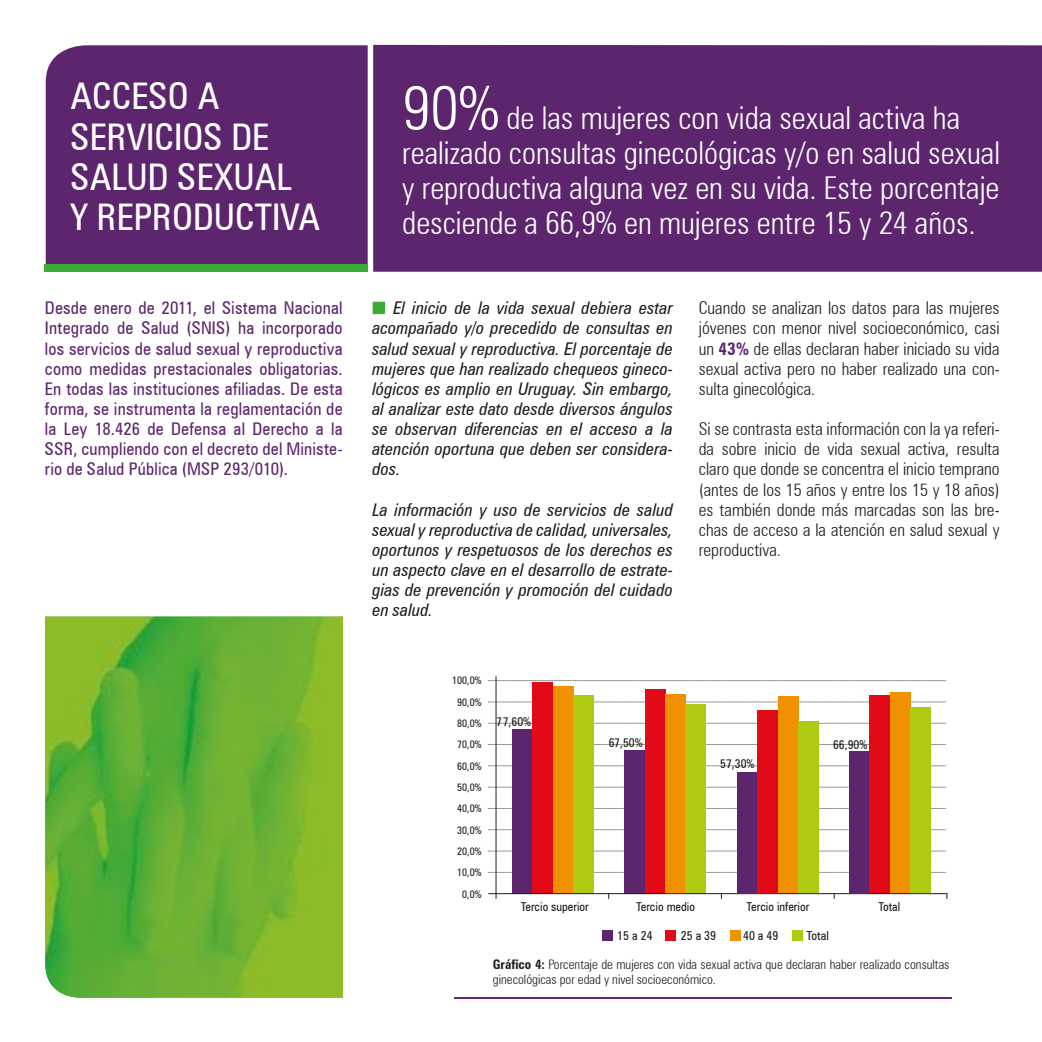
<style>
.page{position:relative;width:1042px;height:1042px;background:#fff}
.page>*{position:absolute;margin:0;border:0;box-sizing:border-box;transform-origin:0 0}
.t1{font:condensed 36.75px/40.2px "Zurich BT";color:#fff}
.t2{font:300 condensed 31.5px/35px "Zurich BT";color:#fff}
.t3{font:italic condensed 17.5px/20.1px "Zurich BT";letter-spacing:.01em;color:#1d1d1c;text-align:justify}
.t4{font:300 condensed 17.5px/20.1px "Zurich BT";color:#1d1d1c;text-align:justify}
.t5{font:condensed 17.5px/20.1px "Zurich BT";letter-spacing:.01em;color:#5e256f;text-align:justify}
.t6{font:300 condensed 13.12px/14px "Zurich BT";color:#1d1d1c}
.t7{font:condensed 12.42px "Zurich BT";color:#1d1d1c}
.t8{font:condensed 12.25px "Zurich BT";color:#1d1d1c}
.t9{font:condensed 10.5px/21.3px "Zurich BT";color:#1d1d1c;text-align:right}
.s1{font-size:61.25px}
.s2{font-weight:700;color:#5e256f}
.s3{font-weight:700}
</style>
<div class="page">
<img style="left:45px;top:616px;width:298px;height:381px">
<div style="left:373px;top:45px;width:669px;height:227px;background:#5e256f"></div>
<div style="left:46px;top:45px;width:322px;height:219px;background:#5e256f"></div>
<svg style="left:373px;top:302px;width:12px;height:12px"></svg>
<hr style="left:454px;top:997px;width:498px;height:1px;background:#6d2381">
<div style="left:45px;top:264px;width:323px;height:8px;background:#3caa36"></div>
<svg style="left:488px;top:829px;width:458px;height:1px"></svg>
<svg style="left:488px;top:808px;width:458px;height:1px"></svg>
<svg style="left:488px;top:872px;width:458px;height:1px"></svg>
<svg style="left:488px;top:851px;width:458px;height:1px"></svg>
<svg style="left:488px;top:787px;width:458px;height:1px"></svg>
<svg style="left:488px;top:765px;width:458px;height:1px"></svg>
<svg style="left:488px;top:744px;width:458px;height:1px"></svg>
<svg style="left:488px;top:723px;width:458px;height:1px"></svg>
<svg style="left:488px;top:701px;width:458px;height:1px"></svg>
<svg style="left:488px;top:680px;width:458px;height:1px"></svg>
<div style="left:512px;top:729px;width:21px;height:164px;background:#5e256f"></div>
<div style="left:533px;top:682px;width:20px;height:211px;background:#e30a18"></div>
<div style="left:553px;top:686px;width:20px;height:207px;background:#f19102"></div>
<div style="left:573px;top:695px;width:21px;height:198px;background:#afca11"></div>
<div style="left:624px;top:750px;width:21px;height:143px;background:#5e256f"></div>
<div style="left:645px;top:689px;width:20px;height:204px;background:#e30a18"></div>
<div style="left:665px;top:694px;width:20px;height:199px;background:#f19102"></div>
<div style="left:686px;top:704px;width:20px;height:189px;background:#afca11"></div>
<div style="left:737px;top:772px;width:21px;height:121px;background:#5e256f"></div>
<div style="left:758px;top:710px;width:20px;height:183px;background:#e30a18"></div>
<div style="left:778px;top:696px;width:20px;height:197px;background:#f19102"></div>
<div style="left:798px;top:721px;width:21px;height:172px;background:#afca11"></div>
<div style="left:849px;top:751px;width:20px;height:142px;background:#5e256f"></div>
<div style="left:869px;top:695px;width:21px;height:198px;background:#e30a18"></div>
<div style="left:890px;top:692px;width:20px;height:201px;background:#f19102"></div>
<div style="left:910px;top:707px;width:20px;height:186px;background:#afca11"></div>
<hr style="left:496px;top:676px;width:1px;height:223px;background:#1d1d1c">
<hr style="left:488px;top:893px;width:459px;height:1px;background:#1d1d1c">
<div style="left:602px;top:930px;width:10px;height:10px;background:#5e256f"></div>
<div style="left:665px;top:930px;width:11px;height:10px;background:#e30a18"></div>
<div style="left:731px;top:930px;width:10px;height:10px;background:#f19102"></div>
<div style="left:792px;top:930px;width:10px;height:10px;background:#afca11"></div>
<h1 class="t1" style="left:70px;top:76px;width:251px">ACCESO A<br>SERVICIOS DE<br>SALUD SEXUAL<br>Y REPRODUCTIVA</h1>
<p class="t5" style="left:45px;top:298px;width:299px">Desde enero de 2011, el Sistema Nacional Integrado de Salud (SNIS) ha incorporado los servicios de salud sexual y reproductiva como medidas prestacionales obligatorias.<br>En todas las instituciones afiliadas. De esta forma, se instrumenta la reglamentación de la Ley 18.426 de Defensa al Derecho a la SSR, cumpliendo con el decreto del Ministe&shy;rio de Salud Pública (MSP 293/010).</p>
<h2 class="t2" style="left:402px;top:100px;width:599px"><span class="s1">90%</span> de las mujeres con vida sexual activa ha realizado consultas ginecológicas y/o en salud sexual y reproductiva alguna vez en su vida. Este porcentaje desciende a 66,9% en mujeres entre 15 y 24 años.</h2>
<p class="t3" style="left:372px;top:298px;width:302px;text-indent:21px">El inicio de la vida sexual debiera estar acompañado y/o precedido de consultas en salud sexual y reproductiva. El porcentaje de mujeres que han realizado chequeos gineco&shy;lógicos es amplio en Uruguay. Sin embargo, al analizar este dato desde diversos ángulos se observan diferencias en el acceso a la atención oportuna que deben ser considera&shy;dos.</p>
<p class="t3" style="left:372px;top:499px;width:302px">La información y uso de servicios de salud sexual y reproductiva de calidad, universales, oportunos y respetuosos de los derechos es un aspecto clave en el desarrollo de estrate&shy;gias de prevención y promoción del cuidado en salud.</p>
<p class="t4" style="left:699px;top:298px;width:302px">Cuando se analizan los datos para las mujeres jóvenes con menor nivel socioeconómico, casi un <span class="s2">43%</span> de ellas declaran haber iniciado su vida sexual activa pero no haber realizado una con&shy;sulta ginecológica.</p>
<p class="t4" style="left:699px;top:419px;width:302px">Si se contrasta esta información con la ya referi&shy;da sobre inicio de vida sexual activa, resulta claro que donde se concentra el inicio temprano (antes de los 15 años y entre los 15 y 18 años) es también donde más marcadas son las bre&shy;chas de acceso a la atención en salud sexual y reproductiva.</p>
<p class="t9" style="left:452px;top:670px;width:31px">100,0%<br>90,0%<br>80,0%<br>70,0%<br>60,0%<br>50,0%<br>40,0%<br>30,0%<br>20,0%<br>10,0%<br>0,0%</p>
<p class="t8" style="left:497px;top:714px;width:36px">77,60%</p>
<p class="t8" style="left:608px;top:735px;width:36px">67,50%</p>
<p class="t8" style="left:833px;top:737px;width:36px">66,90%</p>
<p class="t8" style="left:720px;top:756px;width:36px">57,30%</p>
<p class="t8" style="left:521px;top:899px;width:70px">Tercio superior</p>
<p class="t8" style="left:636px;top:899px;width:60px">Tercio medio</p>
<p class="t8" style="left:746px;top:899px;width:64px">Tercio inferior</p>
<p class="t8" style="left:878px;top:899px;width:23px">Total</p>
<p class="t7" style="left:617px;top:928px;width:37px">15 a 24</p>
<p class="t7" style="left:681px;top:928px;width:37px">25 a 39</p>
<p class="t7" style="left:743px;top:928px;width:37px">40 a 49</p>
<p class="t7" style="left:806px;top:928px;width:24px">Total</p>
<p class="t6" style="left:493px;top:957px;width:458px"><span class="s3">Gráfico 4:</span> Porcentaje de mujeres con vida sexual activa que declaran haber realizado consultas ginecológicas por edad y nivel socioeconómico.</p>
</div>
